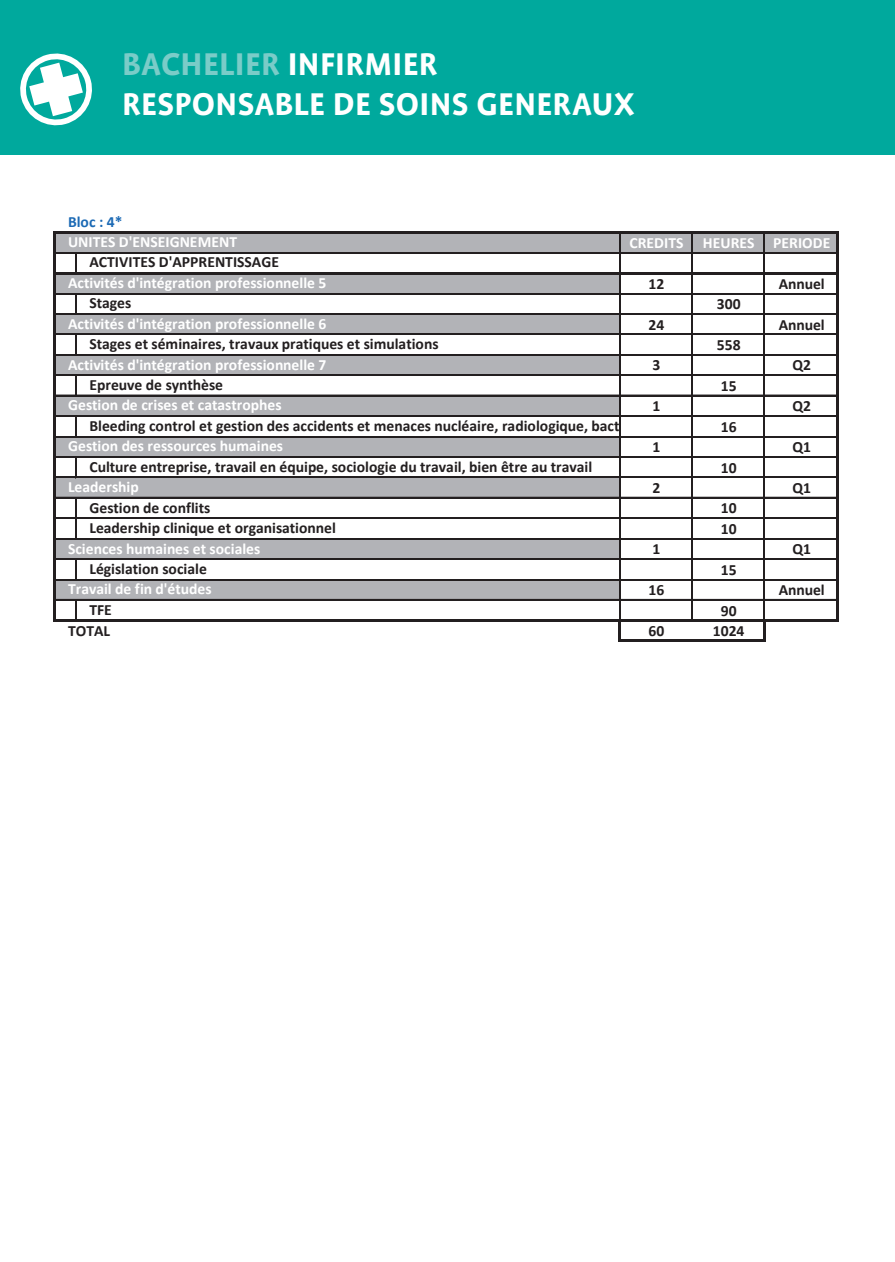
<style>
.page{position:relative;width:895px;height:1262px;background:#fff}
.page>*{position:absolute;margin:0;border:0;box-sizing:border-box;transform-origin:0 0}
.t1{font:700 36px/40.5px "Profile OT";letter-spacing:.01em;color:#fff}
.t2{font:700 15.6px/20.4px "Calibri";color:#231f20}
.t3{font:700 15.6px "Calibri";color:#fff}
.t4{font:700 15.6px "Calibri";color:#1c6ab5}
.s1{color:#7accc8}
</style>
<div class="page">
<div style="left:0;top:0;width:894px;height:155px;background:#00a99d"></div>
<svg style="left:20px;top:53px;width:72px;height:73px"></svg>
<div style="left:55px;top:232px;width:782px;height:21px;background:#b2b3b7"></div>
<div style="left:55px;top:273px;width:564px;height:21px;background:#b2b3b7"></div>
<div style="left:55px;top:314px;width:564px;height:20px;background:#b2b3b7"></div>
<div style="left:55px;top:355px;width:564px;height:20px;background:#b2b3b7"></div>
<div style="left:55px;top:395px;width:564px;height:21px;background:#b2b3b7"></div>
<div style="left:55px;top:436px;width:564px;height:21px;background:#b2b3b7"></div>
<div style="left:55px;top:477px;width:564px;height:21px;background:#b2b3b7"></div>
<div style="left:55px;top:538px;width:564px;height:21px;background:#b2b3b7"></div>
<div style="left:55px;top:579px;width:564px;height:21px;background:#b2b3b7"></div>
<hr style="left:618px;top:233px;width:2px;height:39px;background:#231f20">
<hr style="left:691px;top:233px;width:1px;height:39px;background:#231f20">
<hr style="left:763px;top:233px;width:1px;height:39px;background:#231f20">
<svg style="left:76px;top:253px;width:1px;height:19px"></svg>
<svg style="left:76px;top:294px;width:1px;height:19px"></svg>
<svg style="left:76px;top:335px;width:1px;height:19px"></svg>
<svg style="left:75px;top:376px;width:2px;height:19px"></svg>
<svg style="left:76px;top:417px;width:1px;height:19px"></svg>
<svg style="left:75px;top:458px;width:2px;height:19px"></svg>
<hr style="left:76px;top:498px;width:1px;height:41px;background:#231f20">
<svg style="left:75px;top:560px;width:2px;height:19px"></svg>
<hr style="left:618px;top:274px;width:2px;height:345px;background:#231f20">
<hr style="left:763px;top:274px;width:1px;height:345px;background:#231f20">
<hr style="left:53px;top:231px;width:3px;height:391px;background:#231f20">
<hr style="left:618px;top:622px;width:2px;height:20px;background:#231f20">
<hr style="left:691px;top:274px;width:1px;height:345px;background:#231f20">
<hr style="left:762px;top:622px;width:3px;height:20px;background:#231f20">
<hr style="left:836px;top:233px;width:2px;height:389px;background:#231f20">
<svg style="left:76px;top:601px;width:1px;height:18px"></svg>
<hr style="left:56px;top:231px;width:782px;height:2px;background:#231f20">
<hr style="left:56px;top:252px;width:780px;height:1px;background:#231f20">
<hr style="left:56px;top:272px;width:782px;height:2px;background:#231f20">
<hr style="left:56px;top:293px;width:780px;height:1px;background:#231f20">
<hr style="left:56px;top:313px;width:780px;height:2px;background:#231f20">
<hr style="left:56px;top:334px;width:780px;height:1px;background:#231f20">
<hr style="left:56px;top:354px;width:780px;height:1px;background:#231f20">
<hr style="left:56px;top:374px;width:780px;height:2px;background:#231f20">
<hr style="left:56px;top:395px;width:780px;height:1px;background:#231f20">
<hr style="left:56px;top:415px;width:780px;height:2px;background:#231f20">
<hr style="left:56px;top:436px;width:780px;height:1px;background:#231f20">
<hr style="left:56px;top:456px;width:780px;height:2px;background:#231f20">
<hr style="left:56px;top:477px;width:780px;height:1px;background:#231f20">
<hr style="left:56px;top:497px;width:780px;height:1px;background:#231f20">
<hr style="left:56px;top:517px;width:780px;height:2px;background:#231f20">
<hr style="left:56px;top:538px;width:780px;height:1px;background:#231f20">
<hr style="left:56px;top:558px;width:780px;height:2px;background:#231f20">
<hr style="left:56px;top:579px;width:780px;height:1px;background:#231f20">
<hr style="left:56px;top:599px;width:780px;height:2px;background:#231f20">
<hr style="left:56px;top:619px;width:782px;height:3px;background:#231f20">
<hr style="left:620px;top:639px;width:145px;height:3px;background:#231f20">
<h1 class="t1" style="left:122px;top:44px;width:513px"><span class="s1">BACHELIER</span> INFIRMIER<br>RESPONSABLE DE SOINS GENERAUX</h1>
<p class="t4" style="left:68px;top:211px;width:56px">Bloc : 4*</p>
<p class="t3" style="left:68px;top:231px;width:170px">UNITES D'ENSEIGNEMENT</p>
<p class="t2" style="left:89px;top:252px;width:191px">ACTIVITES D'APPRENTISSAGE</p>
<p class="t3" style="left:68px;top:272px;width:260px">Activités d'intégration professionnelle 5</p>
<p class="t2" style="left:89px;top:293px;width:43px">Stages</p>
<p class="t3" style="left:68px;top:312px;width:260px">Activités d'intégration professionnelle 6</p>
<p class="t2" style="left:89px;top:333px;width:350px">Stages et séminaires, travaux pratiques et simulations</p>
<p class="t3" style="left:68px;top:353px;width:260px">Activités d'intégration professionnelle 7</p>
<p class="t2" style="left:89px;top:374px;width:135px">Epreuve de synthèse</p>
<p class="t3" style="left:68px;top:394px;width:215px">Gestion de crises et catastrophes</p>
<p class="t2" style="left:89px;top:415px;width:531px">Bleeding control et gestion des accidents et menaces nucléaire, radiologique, bact</p>
<p class="t3" style="left:68px;top:435px;width:216px">Gestion des ressources humaines</p>
<p class="t2" style="left:89px;top:456px;width:504px">Culture entreprise, travail en équipe, sociologie du travail, bien être au travail</p>
<p class="t3" style="left:68px;top:476px;width:72px">Leadership</p>
<p class="t2" style="left:89px;top:497px;width:248px">Gestion de conflits<br>Leadership clinique et organisationnel</p>
<p class="t3" style="left:68px;top:537px;width:194px">Sciences humaines et sociales</p>
<p class="t2" style="left:89px;top:558px;width:119px">Législation sociale</p>
<p class="t3" style="left:68px;top:578px;width:145px">Travail de fin d'études</p>
<p class="t2" style="left:89px;top:599px;width:24px">TFE</p>
<p class="t3" style="left:629px;top:231px;width:202px">CREDITS HEURES PERIODE</p>
<p class="t2" style="left:648px;top:273px;width:17px">12</p>
<p class="t2" style="left:778px;top:273px;width:48px">Annuel</p>
<p class="t2" style="left:716px;top:293px;width:25px">300</p>
<p class="t2" style="left:648px;top:314px;width:17px">24</p>
<p class="t2" style="left:778px;top:314px;width:48px">Annuel</p>
<p class="t2" style="left:716px;top:334px;width:25px">558</p>
<p class="t2" style="left:652px;top:355px;width:9px">3</p>
<p class="t2" style="left:792px;top:355px;width:20px">Q2</p>
<p class="t2" style="left:720px;top:375px;width:17px">15</p>
<p class="t2" style="left:652px;top:396px;width:9px">1</p>
<p class="t2" style="left:792px;top:396px;width:20px">Q2</p>
<p class="t2" style="left:720px;top:416px;width:17px">16</p>
<p class="t2" style="left:652px;top:436px;width:9px">1</p>
<p class="t2" style="left:792px;top:436px;width:20px">Q1</p>
<p class="t2" style="left:720px;top:457px;width:17px">10</p>
<p class="t2" style="left:652px;top:477px;width:9px">2</p>
<p class="t2" style="left:792px;top:477px;width:20px">Q1</p>
<p class="t2" style="left:720px;top:498px;width:17px">10<br>10</p>
<p class="t2" style="left:652px;top:539px;width:9px">1</p>
<p class="t2" style="left:792px;top:539px;width:20px">Q1</p>
<p class="t2" style="left:720px;top:559px;width:17px">15</p>
<p class="t2" style="left:648px;top:579px;width:17px">16</p>
<p class="t2" style="left:778px;top:579px;width:48px">Annuel</p>
<p class="t2" style="left:720px;top:600px;width:17px">90</p>
<p class="t2" style="left:68px;top:620px;width:44px">TOTAL</p>
<p class="t2" style="left:648px;top:620px;width:17px">60</p>
<p class="t2" style="left:712px;top:620px;width:33px">1024</p>
</div>
